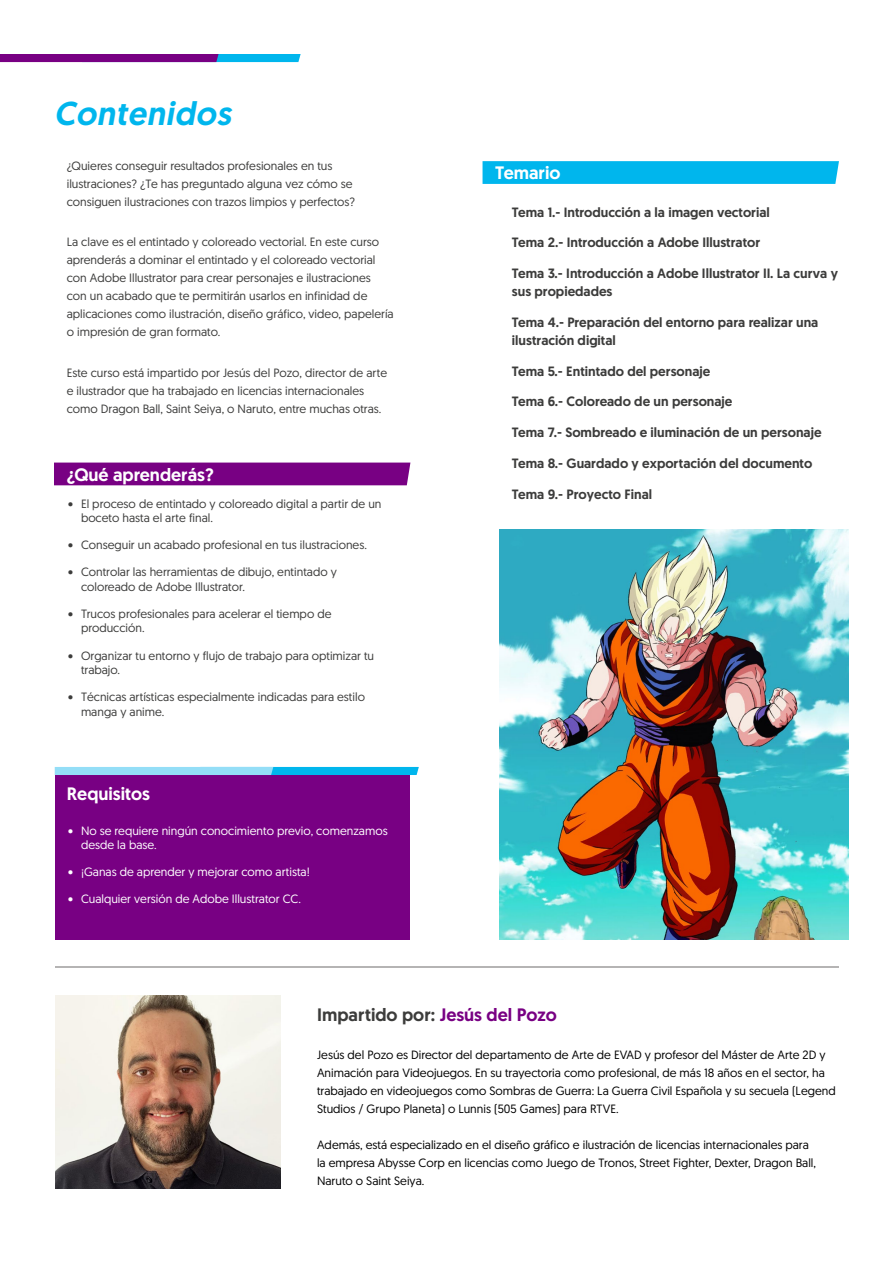
<style>
.page{position:relative;width:893px;height:1263px;background:#fff}
.page>*{position:absolute;margin:0;border:0;box-sizing:border-box;transform-origin:0 0}
.t1{font:italic 500 33px "Geomanist";color:#00b6ed}
.t2{font:500 18px "Geomanist";color:#fff}
.t3{font:500 18px "Geomanist";color:#3c3c3b}
.t4{font:500 13.5px/18px "Geomanist";color:#3c3c3b}
.t5{font:12px/18px "Geomanist";color:#3c3c3b}
.t6{font:12px/18px "Geomanist";color:#000}
.t7{font:12px/14.4px "Geomanist";color:#fff}
.s1{color:#780083}
</style>
<div class="page">
<div style="left:54px;top:463px;width:356px;height:22px;background:#780083"></div>
<svg style="left:483px;top:161px;width:356px;height:23px"></svg>
<svg style="left:0;top:54px;width:301px;height:8px"></svg>
<div style="left:55px;top:767px;width:355px;height:173px;background:#780083"></div>
<svg style="left:55px;top:767px;width:364px;height:8px"></svg>
<img style="left:500px;top:529px;width:348px;height:411px">
<img style="left:56px;top:996px;width:225px;height:192px">
<hr style="left:55px;top:966px;width:783px;height:2px;background:#b5b4b4">
<h1 class="t1" style="left:54px;top:92px;width:186px">Contenidos</h1>
<p class="t5" style="left:67px;top:157px;width:290px">¿Quieres conseguir resultados profesionales en tus ilustraciones? ¿Te has preguntado alguna vez cómo se consiguen ilustraciones con trazos limpios y perfectos?</p>
<p class="t5" style="left:67px;top:233px;width:328px">La clave es el entintado y coloreado vectorial. En este curso aprenderás a dominar el entintado y el coloreado vectorial con Adobe Illustrator para crear personajes e ilustraciones con un acabado que te permitirán usarlos en infinidad de aplicaciones como ilustración, diseño gráfico, video, papelería o impresión de gran formato.</p>
<p class="t5" style="left:67px;top:363px;width:322px">Este curso está impartido por Jesús del Pozo, director de arte e ilustrador que ha trabajado en licencias internacionales como Dragon Ball, Saint Seiya, o Naruto, entre muchas otras.</p>
<h2 class="t2" style="left:67px;top:462px;width:148px">¿Qué aprenderás?</h2>
<p class="t5" style="left:81px;top:496px;width:302px;line-height:14.4px;text-indent:-13px">• El proceso de entintado y coloreado digital a partir de un boceto hasta el arte final.</p>
<p class="t5" style="left:68px;top:536px;width:300px">• Conseguir un acabado profesional en tus ilustraciones.</p>
<p class="t5" style="left:81px;top:565px;width:257px;line-height:14.4px;text-indent:-13px">• Controlar las herramientas de dibujo, entintado y coloreado de Adobe Illustrator.</p>
<p class="t5" style="left:81px;top:606px;width:252px;line-height:14.4px;text-indent:-13px">• Trucos profesionales para acelerar el tiempo de producción.</p>
<p class="t5" style="left:81px;top:648px;width:295px;line-height:14.4px;text-indent:-13px">• Organizar tu entorno y flujo de trabajo para optimizar tu trabajo.</p>
<p class="t5" style="left:81px;top:689px;width:285px;line-height:14.4px;text-indent:-13px">• Técnicas artísticas especialmente indicadas para estilo manga y anime.</p>
<h2 class="t2" style="left:67px;top:782px;width:85px">Requisitos</h2>
<p class="t7" style="left:81px;top:823px;width:308px;text-indent:-13px">• No se requiere ningún conocimiento previo, comenzamos desde la base.</p>
<p class="t7" style="left:68px;top:864px;width:243px">• ¡Ganas de aprender y mejorar como artista!</p>
<p class="t7" style="left:68px;top:892px;width:234px">• Cualquier versión de Adobe Illustrator CC.</p>
<h2 class="t2" style="left:495px;top:161px;width:67px">Temario</h2>
<p class="t4" style="left:512px;top:203px;width:259px">Tema 1.- Introducción a la imagen vectorial</p>
<p class="t4" style="left:512px;top:233px;width:250px">Tema 2.- Introducción a Adobe Illustrator</p>
<p class="t4" style="left:512px;top:264px;width:328px">Tema 3.- Introducción a Adobe Illustrator II. La curva y sus propiedades</p>
<p class="t4" style="left:512px;top:313px;width:308px">Tema 4.- Preparación del entorno para realizar una ilustración digital</p>
<p class="t4" style="left:512px;top:362px;width:200px">Tema 5.- Entintado del personaje</p>
<p class="t4" style="left:512px;top:392px;width:222px">Tema 6.- Coloreado de un personaje</p>
<p class="t4" style="left:512px;top:423px;width:311px">Tema 7.- Sombreado e iluminación de un personaje</p>
<p class="t4" style="left:512px;top:454px;width:302px">Tema 8.- Guardado y exportación del documento</p>
<p class="t4" style="left:512px;top:485px;width:142px">Tema 9.- Proyecto Final</p>
<h2 class="t3" style="left:317px;top:1003px;width:241px">Impartido por: <span class="s1">Jesús del Pozo</span></h2>
<p class="t6" style="left:317px;top:1046px;width:520px">Jesús del Pozo es Director del departamento de Arte de EVAD y profesor del Máster de Arte 2D y Animación para Videojuegos. En su trayectoria como profesional, de más 18 años en el sector, ha trabajado en videojuegos como Sombras de Guerra: La Guerra Civil Española y su secuela (Legend Studios / Grupo Planeta) o Lunnis (505 Games) para RTVE.</p>
<p class="t6" style="left:317px;top:1136px;width:500px">Además, está especializado en el diseño gráfico e ilustración de licencias internacionales para la empresa Abysse Corp en licencias como Juego de Tronos, Street Fighter, Dexter, Dragon Ball,<br>Naruto o Saint Seiya.</p>
</div>
